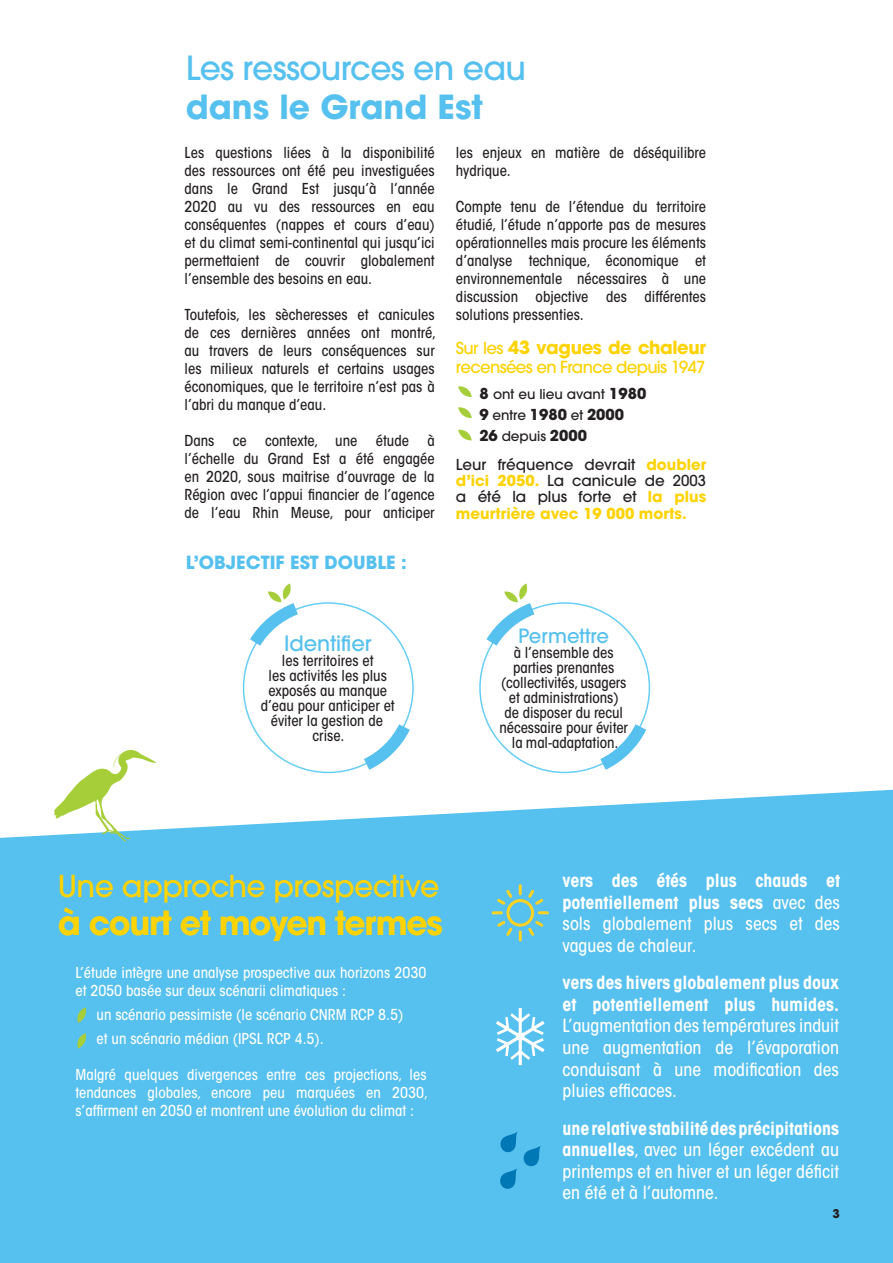
<style>
.page{position:relative;width:893px;height:1263px;background:#fff}
.page>*{position:absolute;margin:0;border:0;box-sizing:border-box;transform-origin:0 0}
.t1{font:700 33px "ITC Avant Garde Pro";letter-spacing:-.04em;color:#fed304}
.t2{font:500 33px "ITC Avant Garde Pro";letter-spacing:-.02em;color:#56c0ee}
.t3{font:700 33px "ITC Avant Garde Pro";color:#56c0ee}
.t4{font:500 30px "ITC Avant Garde Pro";letter-spacing:-.02em;color:#fed304}
.t5{font:500 21px "ITC Avant Garde Pro";color:#56c0ee}
.t6{font:500 19.5px "ITC Avant Garde Pro";color:#56c0ee}
.t7{font:500 condensed 18px/21.6px "ITC Avant Garde Std";color:#fff;text-align:justify}
.t8{font:700 condensed 18px/21.6px "ITC Avant Garde Std";color:#fff}
.t9{font:700 18px "ITC Avant Garde Pro";letter-spacing:-.02em;color:#fed304}
.t10{font:700 18px "ITC Avant Garde Pro";color:#56c0ee}
.t11{font:500 16.5px "ITC Avant Garde Pro";letter-spacing:-.04em;color:#fed304}
.t12{font:500 condensed 15px/18px "ITC Avant Garde Std";color:#231f20;text-align:justify}
.t13{font:500 condensed 15px/18px "ITC Avant Garde Std";color:#fff}
.t14{font:500 15px/16.2px "ITC Avant Garde Pro";color:#231f20;text-align:justify}
.t15{font:700 15px/21px "ITC Avant Garde Pro";color:#231f20}
.t16{font:500 13.5px "ITC Avant Garde Pro";color:#231f20}
.t17{font:700 12px "ITC Avant Garde Pro";color:#231f20}
.s1{font-weight:500;font-size:16.5px}
.s2{font-weight:700;font-size:15px}
.s3{font-weight:500;font-size:13.5px}
.s4{font-weight:700;color:#fed304}
.s5{font-weight:700}
</style>
<div class="page">
<div style="left:1px;top:790px;width:892px;height:473px;background:#56c0ee"></div>
<svg style="left:492px;top:884px;width:57px;height:57px"></svg>
<svg style="left:499px;top:1168px;width:18px;height:22px"></svg>
<svg style="left:523px;top:1146px;width:18px;height:21px"></svg>
<svg style="left:499px;top:1132px;width:18px;height:21px"></svg>
<svg style="left:496px;top:1008px;width:49px;height:57px"></svg>
<svg style="left:77px;top:1007px;width:9px;height:16px"></svg>
<svg style="left:77px;top:1033px;width:9px;height:16px"></svg>
<img style="left:0;top:0;width:1px;height:1263px">
<svg style="left:54px;top:750px;width:102px;height:92px"></svg>
<svg style="left:247px;top:583px;width:64px;height:76px"></svg>
<svg style="left:351px;top:711px;width:60px;height:59px"></svg>
<svg style="left:484px;top:583px;width:64px;height:76px"></svg>
<svg style="left:587px;top:711px;width:60px;height:60px"></svg>
<svg style="left:458px;top:386px;width:14px;height:11px"></svg>
<svg style="left:458px;top:407px;width:14px;height:11px"></svg>
<svg style="left:458px;top:429px;width:14px;height:11px"></svg>
<h1 class="t2" style="left:186px;top:47px;width:342px">Les ressources en eau</h1>
<h1 class="t3" style="left:186px;top:85px;width:299px">dans le Grand Est</h1>
<p class="t12" style="left:185px;top:144px;width:252px">Les questions liées à la disponibilité des ressources ont été peu investiguées dans le Grand Est jusqu’à l’année 2020 au vu des ressources en eau conséquentes (nappes et cours d’eau) et du climat semi-continental qui jusqu’ici permettaient de couvrir globalement l’ensemble des besoins en eau.</p>
<p class="t12" style="left:185px;top:306px;width:253px">Toutefois, les sècheresses et canicules de ces dernières années ont montré, au travers de leurs conséquences sur les milieux naturels et certains usages économiques, que le territoire n’est pas à l’abri du manque d’eau.</p>
<p class="t12" style="left:185px;top:432px;width:252px">Dans ce contexte, une étude à l’échelle du Grand Est a été engagée en 2020, sous maitrise d’ouvrage de la Région avec l’appui financier de l’agence de l’eau Rhin Meuse, pour anticiper</p>
<p class="t10" style="left:186px;top:550px;width:223px">L’OBJECTIF EST DOUBLE :</p>
<p class="t12" style="left:456px;top:144px;width:252px">les enjeux en matière de déséquilibre hydrique.</p>
<p class="t12" style="left:456px;top:198px;width:252px">Compte tenu de l’étendue du territoire étudié, l’étude n’apporte pas de mesures opérationnelles mais procure les éléments d’analyse technique, économique et environnementale nécessaires à une discussion objective des différentes solutions pressenties.</p>
<p class="t9" style="left:456px;top:335px;width:252px"><span class="s1">Sur les</span> 43 vagues de chaleur</p>
<p class="t11" style="left:456px;top:357px;width:251px">recensées en France depuis 1947</p>
<p class="t16" style="left:479px;top:386px;width:168px"><span class="s2">8</span> ont eu lieu avant <span class="s2">1980</span></p>
<p class="t15" style="left:479px;top:404px;width:146px">9 <span class="s3">entre</span> 1980 <span class="s3">et</span> 2000<br>26 <span class="s3">depuis</span> 2000</p>
<p class="t14" style="left:456px;top:456px;width:252px">Leur fréquence devrait <span class="s4">doubler d’ici 2050.</span> La canicule de 2003 a été la plus forte et <span class="s4">la plus meurtrière avec 19 000 morts.</span></p>
<h3 class="t5" style="left:284px;top:629px;width:89px">Identifier</h3>
<p class="t12" style="left:261px;top:652px;width:136px;line-height:15px;text-align:center">les territoires et<br>les activités les plus exposés au manque d’eau pour anticiper et éviter la gestion de crise.</p>
<h3 class="t6" style="left:518px;top:623px;width:92px">Permettre</h3>
<p class="t12" style="left:499px;top:645px;width:130px;line-height:15px;text-align:center">à l’ensemble des parties prenantes (collectivités, usagers et administrations)<br>de disposer du recul nécessaire pour éviter la mal-adaptation.</p>
<h2 class="t4" style="left:58px;top:867px;width:383px">Une approche prospective</h2>
<h1 class="t1" style="left:58px;top:900px;width:387px">à court et moyen termes</h1>
<p class="t13" style="left:75px;top:964px;width:353px">L’étude intègre une analyse prospective aux horizons 2030 et 2050 basée sur deux scénarii climatiques :</p>
<p class="t13" style="left:97px;top:1003px;width:308px;line-height:24px">un scénario pessimiste (le scénario CNRM RCP 8.5) et un scénario médian (IPSL RCP 4.5).</p>
<p class="t13" style="left:75px;top:1066px;width:354px;text-align:justify">Malgré quelques divergences entre ces projections, les tendances globales, encore peu marquées en 2030, s’affirment en 2050 et montrent une évolution du climat :</p>
<p class="t7" style="left:563px;top:870px;width:279px"><span class="s5">vers des étés plus chauds et potentiellement plus secs</span> avec des sols globalement plus secs et des vagues de chaleur.</p>
<p class="t8" style="left:563px;top:972px;width:278px">vers des hivers globalement plus doux et potentiellement plus humides.</p>
<p class="t7" style="left:563px;top:1015px;width:278px">L’augmentation des températures induit une augmentation de l’évaporation conduisant à une modification des pluies efficaces.</p>
<p class="t7" style="left:563px;top:1117px;width:278px"><span class="s5">une relative stabilité des précipitations annuelles</span>, avec un léger excédent au printemps et en hiver et un léger déficit en été et à l’automne.</p>
<p class="t17" style="left:833px;top:1205px;width:9px">3</p>
</div>
